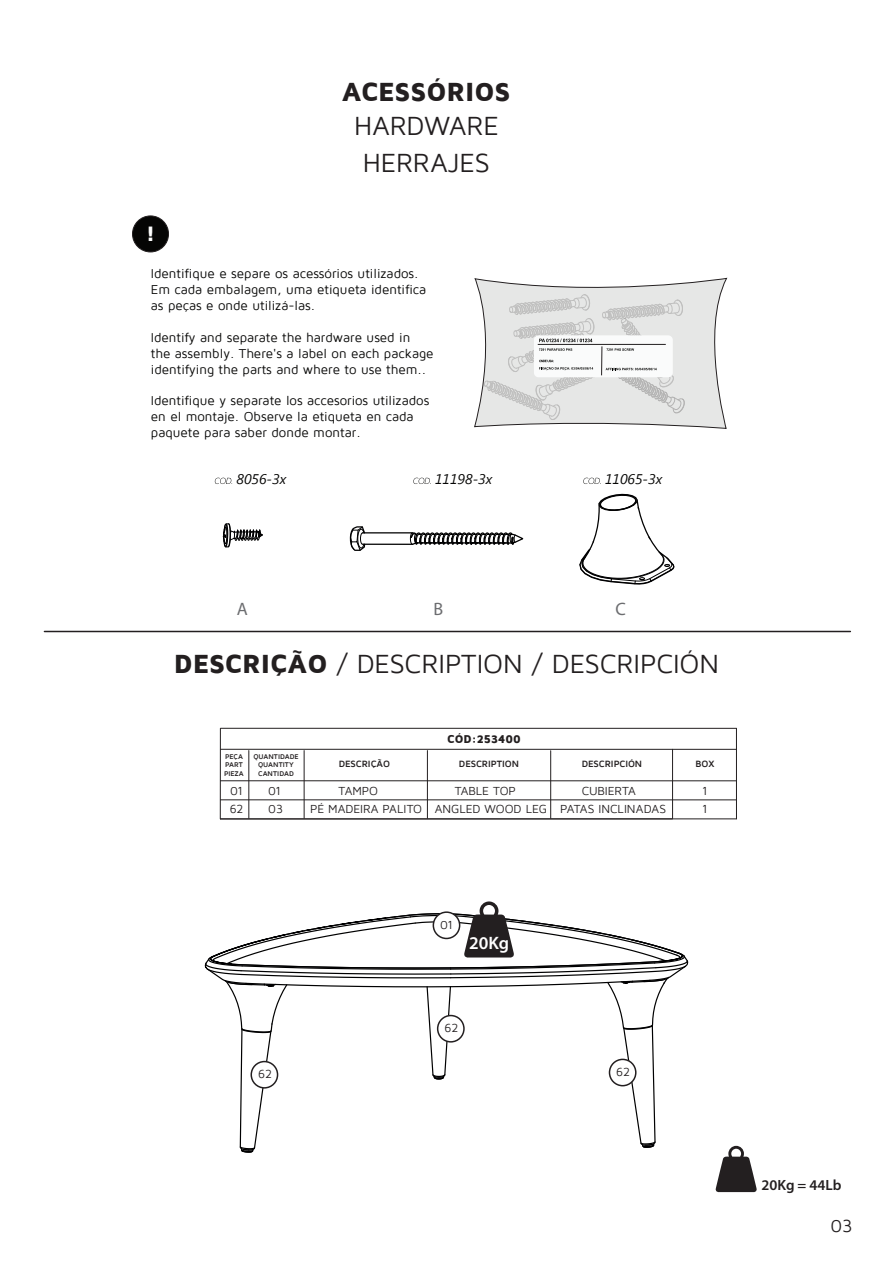
<style>
.page{position:relative;width:893px;height:1263px;background:#fff}
.page>*{position:absolute;margin:0;border:0;box-sizing:border-box;transform-origin:0 0}
.t1{font:27px/37px "Maven Pro";letter-spacing:-.005em;color:#231f20;text-align:center}
.t2{font:900 27px "Maven Pro";letter-spacing:-.01em;color:#231f20}
.t3{font:700 19.65px "DejaVu Sans";color:#fff}
.t4{font:600 18px "Myriad Pro";color:#fff}
.t5{font:18px "Myriad Pro";color:#6c6d70}
.t6{font:18px "Maven Pro";color:#231f20}
.t7{font:600 14.85px "Myriad Pro";color:#231f20}
.t8{font:italic 13.95px "Segoe UI";color:#050504}
.t9{font:13.2px/15.9px "Maven Pro";color:#050504}
.t10{font:12px/18.6px "Maven Pro";letter-spacing:-.005em;color:#231f20}
.t11{font:900 11.7px "Maven Pro";color:#231f20}
.t12{font:700 9.3px "Maven Pro";letter-spacing:-.005em;color:#231f20}
.t13{font:700 7.05px/8.4px "Maven Pro";color:#231f20}
.s1{font-weight:900}
</style>
<div class="page">
<svg style="left:474px;top:277px;width:253px;height:152px"></svg>
<div style="left:132px;top:216px;width:37px;height:36px;background:#050504;border-radius:18px"></div>
<div style="left:132px;top:215px;width:37px;height:37px;border:1px solid #231f20;border-radius:50%"></div>
<hr style="left:44px;top:631px;width:806px;height:1px;background:#231f20">
<hr style="left:220px;top:749px;width:516px;height:1px;background:#231f20">
<hr style="left:220px;top:780px;width:516px;height:1px;background:#231f20">
<hr style="left:221px;top:728px;width:515px;height:1px;background:#231f20">
<hr style="left:220px;top:799px;width:516px;height:1px;background:#231f20">
<hr style="left:220px;top:818px;width:516px;height:1px;background:#231f20">
<hr style="left:736px;top:728px;width:1px;height:91px;background:#231f20">
<svg style="left:715px;top:1146px;width:42px;height:46px"></svg>
<svg style="left:215px;top:478px;width:17px;height:6px"></svg>
<svg style="left:413px;top:478px;width:18px;height:6px"></svg>
<svg style="left:583px;top:478px;width:18px;height:6px"></svg>
<svg style="left:204px;top:493px;width:485px;height:660px"></svg>
<h2 class="t3" style="left:146px;top:218px;width:10px">!</h2>
<h1 class="t2" style="left:342px;top:77px;width:170px">ACESSÓRIOS</h1>
<h1 class="t1" style="left:354px;top:108px;width:146px">HARDWARE<br>HERRAJES</h1>
<p class="t9" style="left:151px;top:266px;width:277px">Identifique e separe os acessórios utilizados.<br>Em cada embalagem, uma etiqueta identifica as peças e onde utilizá-las.</p>
<p class="t9" style="left:151px;top:330px;width:284px">Identify and separate the hardware used in<br>the assembly. There's a label on each package identifying the parts and where to use them..</p>
<p class="t9" style="left:151px;top:393px;width:280px">Identifique y separate los accesorios utilizados en el montaje. Observe la etiqueta en cada paquete para saber donde montar.</p>
<p class="t8" style="left:237px;top:469px;width:51px">8056-3x</p>
<p class="t8" style="left:435px;top:469px;width:59px">11198-3x</p>
<p class="t8" style="left:605px;top:469px;width:59px">11065-3x</p>
<h3 class="t5" style="left:237px;top:598px;width:13px">A</h3>
<h3 class="t5" style="left:434px;top:598px;width:11px">B</h3>
<h3 class="t5" style="left:616px;top:598px;width:12px">C</h3>
<h1 class="t1" style="left:174px;top:646px;width:547px"><span class="s1">DESCRIÇÃO</span> / DESCRIPTION / DESCRIPCIÓN</h1>
<p class="t11" style="left:447px;top:732px;width:75px">CÓD:253400</p>
<p class="t13" style="left:224px;top:752px;width:21px">PEÇA<br>PART<br>PIEZA</p>
<p class="t13" style="left:253px;top:752px;width:47px;text-align:center">QUANTIDADE<br>QUANTITY<br>CANTIDAD</p>
<p class="t12" style="left:339px;top:759px;width:53px">DESCRIÇÃO</p>
<p class="t12" style="left:459px;top:759px;width:62px">DESCRIPTION</p>
<p class="t12" style="left:582px;top:759px;width:62px">DESCRIPCIÓN</p>
<p class="t12" style="left:696px;top:759px;width:20px">BOX</p>
<p class="t10" style="left:230px;top:781px;width:15px">01<br>62</p>
<p class="t10" style="left:268px;top:781px;width:16px">01<br>03</p>
<p class="t10" style="left:310px;top:781px;width:113px;text-indent:28px">TAMPO<br>PÉ MADEIRA PALITO</p>
<p class="t10" style="left:435px;top:781px;width:114px;text-indent:20px">TABLE TOP<br>ANGLED WOOD LEG</p>
<p class="t10" style="left:560px;top:781px;width:108px;text-indent:22px">CUBIERTA<br>PATAS INCLINADAS</p>
<p class="t10" style="left:702px;top:781px;width:7px">1<br>1</p>
<p class="t10" style="left:258px;top:1065px;width:15px">62</p>
<p class="t10" style="left:440px;top:916px;width:14px">01</p>
<h3 class="t4" style="left:469px;top:931px;width:41px">20Kg</h3>
<p class="t10" style="left:444px;top:1019px;width:15px">62</p>
<p class="t10" style="left:616px;top:1063px;width:15px">62</p>
<p class="t7" style="left:762px;top:1175px;width:81px">20Kg = 44Lb</p>
<h3 class="t6" style="left:830px;top:1217px;width:24px">03</h3>
</div>
